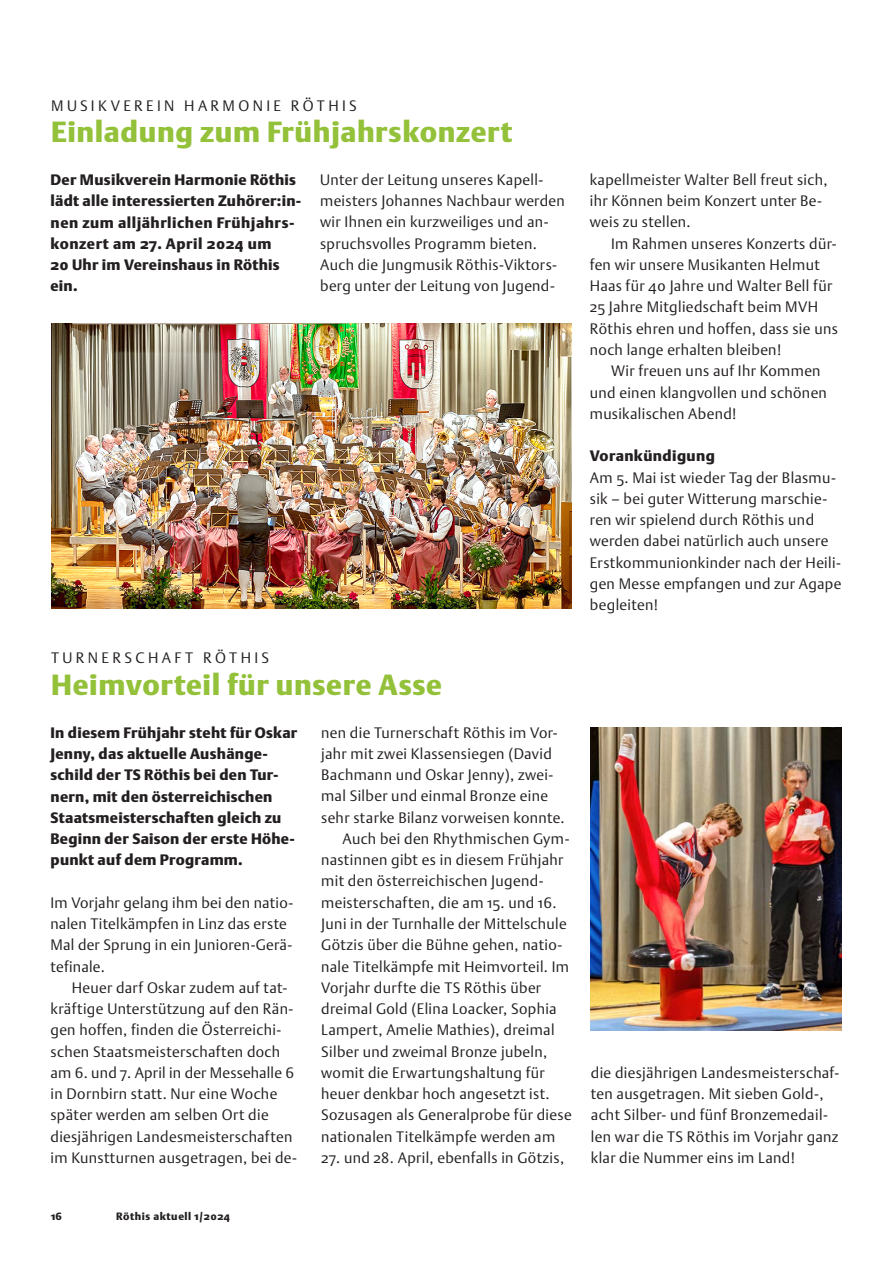
<style>
.page{position:relative;width:893px;height:1263px;background:#fff}
.page>*{position:absolute;margin:0;border:0;box-sizing:border-box;transform-origin:0 0}
.t1{font:900 28.8px "DTL Argo ST";letter-spacing:.02em;color:#93c139}
.t2{font:300 15px/21.3px "DTL Argo ST";letter-spacing:.025em;color:#231f20}
.t3{font:900 15px/21.3px "DTL Argo ST";letter-spacing:.015em;color:#231f20}
.t4{font:300 15px "DTL Argo ST";letter-spacing:.225em;color:#231f20}
.t5{font:900 10.5px "DTL Argo ST";letter-spacing:.05em;color:#231f20}
</style>
<div class="page">
<img style="left:590px;top:727px;width:251px;height:303px">
<img style="left:51px;top:324px;width:521px;height:284px">
<p class="t4" style="left:51px;top:96px;width:307px">MUSIKVEREIN HARMONIE RÖTHIS</p>
<h1 class="t1" style="left:51px;top:115px;width:463px">Einladung zum Frühjahrskonzert</h1>
<p class="t3" style="left:51px;top:169px;width:249px">Der Musikverein Harmonie Röthis lädt alle interessierten Zuhörer:in-- nen zum alljährlichen Frühjahrs&shy;konzert am 27. April 2024 um<br>20 Uhr im Vereinshaus in Röthis ein.</p>
<p class="t2" style="left:320px;top:169px;width:246px">Unter der Leitung unseres Kapell&shy;meisters Johannes Nachbaur werden wir Ihnen ein kurzweiliges und an&shy;spruchsvolles Programm bieten.<br>Auch die Jungmusik Röthis-Viktors&shy;berg unter der Leitung von Jugend-</p>
<p class="t2" style="left:590px;top:169px;width:239px">kapellmeister Walter Bell freut sich, ihr Können beim Konzert unter Be&shy;weis zu stellen.</p>
<p class="t2" style="left:590px;top:233px;width:250px;text-indent:21px">Im Rahmen unseres Konzerts dür&shy;fen wir unsere Musikanten Helmut Haas für 40 Jahre und Walter Bell für 25 Jahre Mitgliedschaft beim MVH Röthis ehren und hoffen, dass sie uns noch lange erhalten bleiben!</p>
<p class="t2" style="left:590px;top:360px;width:239px;text-indent:21px">Wir freuen uns auf Ihr Kommen und einen klangvollen und schönen musikalischen Abend!</p>
<p class="t3" style="left:590px;top:445px;width:127px">Vorankündigung</p>
<p class="t2" style="left:590px;top:466px;width:253px">Am 5. Mai ist wieder Tag der Blasmu&shy;sik – bei guter Witterung marschie&shy;ren wir spielend durch Röthis und werden dabei natürlich auch unsere<br>Erstkommunionkinder nach der Heili&shy;gen Messe empfangen und zur Agape begleiten!</p>
<p class="t4" style="left:51px;top:649px;width:219px">TURNERSCHAFT RÖTHIS</p>
<h1 class="t1" style="left:51px;top:668px;width:392px">Heimvorteil für unsere Asse</h1>
<p class="t3" style="left:51px;top:722px;width:248px">In diesem Frühjahr steht für Oskar<br>Jenny, das aktuelle Aushänge&shy;schild der TS Röthis bei den Tur&shy;nern, mit den österreichischen<br>Staatsmeisterschaften gleich zu<br>Beginn der Saison der erste Höhe&shy;punkt auf dem Programm.</p>
<p class="t2" style="left:51px;top:892px;width:244px">Im Vorjahr gelang ihm bei den natio&shy;nalen Titelkämpfen in Linz das erste<br>Mal der Sprung in ein Junioren-Gerä&shy;tefinale.</p>
<p class="t2" style="left:51px;top:977px;width:248px;text-indent:21px">Heuer darf Oskar zudem auf tat&shy;kräftige Unterstützung auf den Rän&shy;gen hoffen, finden die Österreichi&shy;schen Staatsmeisterschaften doch am 6. und 7. April in der Messehalle 6 in Dornbirn statt. Nur eine Woche später werden am selben Ort die diesjährigen Landesmeisterschaften im Kunstturnen ausgetragen, bei de-</p>
<p class="t2" style="left:321px;top:721px;width:238px">nen die Turnerschaft Röthis im Vor-</p>
<p class="t2" style="left:321px;top:743px;width:232px">jahr mit zwei Klassensiegen (David</p>
<p class="t2" style="left:321px;top:764px;width:234px">Bachmann und Oskar Jenny), zwei-</p>
<p class="t2" style="left:321px;top:785px;width:229px">mal Silber und einmal Bronze eine</p>
<p class="t2" style="left:321px;top:807px;width:245px">sehr starke Bilanz vorweisen konnte.</p>
<p class="t2" style="left:342px;top:828px;width:228px">Auch bei den Rhythmischen Gym-</p>
<p class="t2" style="left:321px;top:849px;width:244px">nastinnen gibt es in diesem Frühjahr</p>
<p class="t2" style="left:321px;top:870px;width:224px">mit den österreichischen Jugend-</p>
<p class="t2" style="left:321px;top:892px;width:237px">meisterschaften, die am 15. und 16.</p>
<p class="t2" style="left:321px;top:913px;width:247px">Juni in der Turnhalle der Mittelschule</p>
<p class="t2" style="left:321px;top:934px;width:243px">Götzis über die Bühne gehen, natio-</p>
<p class="t2" style="left:321px;top:955px;width:249px">nale Titelkämpfe mit Heimvorteil. Im</p>
<p class="t2" style="left:321px;top:977px;width:221px">Vorjahr durfte die TS Röthis über</p>
<p class="t2" style="left:321px;top:998px;width:237px">dreimal Gold (Elina Loacker, Sophia</p>
<p class="t2" style="left:321px;top:1019px;width:235px">Lampert, Amelie Mathies), dreimal</p>
<p class="t2" style="left:321px;top:1040px;width:228px">Silber und zweimal Bronze jubeln,</p>
<p class="t2" style="left:321px;top:1062px;width:225px">womit die Erwartungshaltung für</p>
<p class="t2" style="left:321px;top:1083px;width:230px">heuer denkbar hoch angesetzt ist.</p>
<p class="t2" style="left:321px;top:1104px;width:252px">Sozusagen als Generalprobe für diese</p>
<p class="t2" style="left:321px;top:1125px;width:236px">nationalen Titelkämpfe werden am</p>
<p class="t2" style="left:321px;top:1147px;width:245px">27. und 28. April, ebenfalls in Götzis,</p>
<p class="t5" style="left:51px;top:1210px;width:12px">16</p>
<p class="t5" style="left:116px;top:1210px;width:115px">Röthis aktuell 1/2024</p>
<p class="t2" style="left:591px;top:1062px;width:250px">die diesjährigen Landesmeisterschaf&shy;ten ausgetragen. Mit sieben Gold-, acht Silber- und fünf Bronzemedail&shy;len war die TS Röthis im Vorjahr ganz klar die Nummer eins im Land!</p>
</div>
